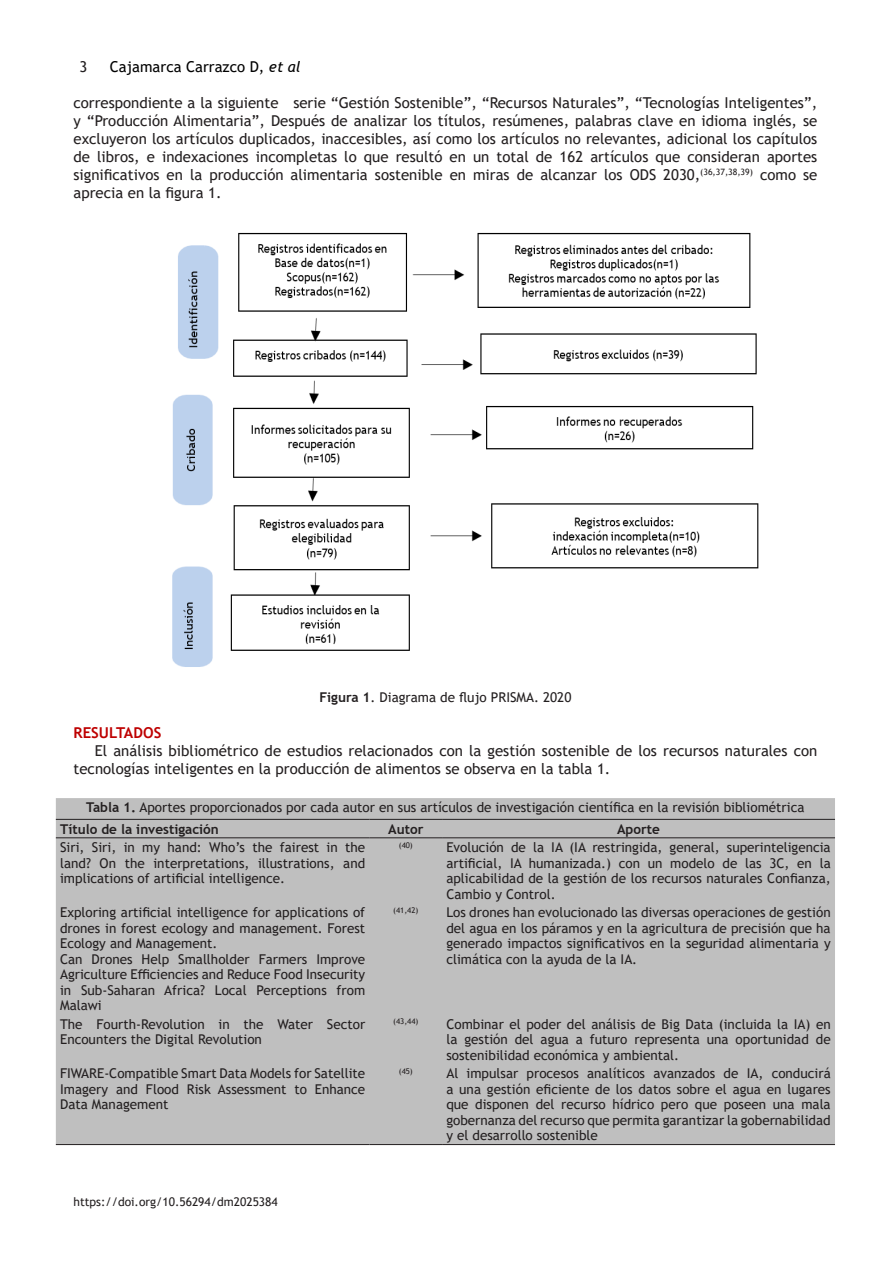
<style>
.page{position:relative;width:893px;height:1263px;background:#fff}
.page>*{position:absolute;margin:0;border:0;box-sizing:border-box;transform-origin:0 0}
.t1{font:15px/18px "Trebuchet MS";color:#231f20;text-align:justify}
.t2{font:15px "Trebuchet MS";color:#000}
.t3{font:700 15px "Trebuchet MS";color:#be0000}
.t4{font:13.5px/15.6px "Trebuchet MS";color:#231f20;text-align:justify}
.t5{font:700 13.5px "Trebuchet MS";color:#231f20}
.t6{font:12px "Trebuchet MS";color:#231f20}
.t7{font:7.8px "Trebuchet MS";color:#231f20}
.s1{font-style:italic}
.s2{font-weight:700}
</style>
<div class="page">
<img style="left:172px;top:232px;width:587px;height:435px">
<div style="left:56px;top:798px;width:779px;height:346px;background:#bfbfbf"></div>
<hr style="left:56px;top:819px;width:314px;height:1px;background:#231f20">
<hr style="left:370px;top:819px;width:72px;height:1px;background:#231f20">
<hr style="left:442px;top:819px;width:393px;height:1px;background:#231f20">
<hr style="left:56px;top:837px;width:314px;height:1px;background:#231f20">
<hr style="left:370px;top:837px;width:72px;height:1px;background:#231f20">
<hr style="left:442px;top:837px;width:393px;height:1px;background:#231f20">
<hr style="left:56px;top:1144px;width:314px;height:1px;background:#231f20">
<hr style="left:370px;top:1144px;width:72px;height:1px;background:#231f20">
<hr style="left:442px;top:1144px;width:393px;height:1px;background:#231f20">
<p class="t1" style="left:80px;top:58px;width:9px">3</p>
<p class="t2" style="left:110px;top:57px;width:192px">Cajamarca Carrazco D, <span class="s1">et al</span></p>
<p class="t1" style="left:74px;top:94px;width:745px">correspondiente a la siguiente serie “Gestión Sostenible”, “Recursos Naturales”, “Tecnologías Inteligentes”, y “Producción Alimentaria”, Después de analizar los títulos, resúmenes, palabras clave en idioma inglés, se excluyeron los artículos duplicados, inaccesibles, así como los artículos no relevantes, adicional los capítulos de libros, e indexaciones incompletas lo que resultó en un total de 162 artículos que consideran aportes significativos en la producción alimentaria sostenible en miras de alcanzar los ODS 2030,<sup>(36,37,38,39)</sup> como se aprecia en la figura 1.</p>
<p class="t4" style="left:319px;top:689px;width:254px"><span class="s2">Figura 1</span>. Diagrama de flujo PRISMA. 2020</p>
<p class="t3" style="left:74px;top:723px;width:89px">RESULTADOS</p>
<p class="t1" style="left:74px;top:742px;width:745px;text-indent:21px">El análisis bibliométrico de estudios relacionados con la gestión sostenible de los recursos naturales con tecnologías inteligentes en la producción de alimentos se observa en la tabla 1.</p>
<p class="t4" style="left:86px;top:800px;width:720px"><span class="s2">Tabla 1.</span> Aportes proporcionados por cada autor en sus artículos de investigación científica en la revisión bibliométrica</p>
<p class="t5" style="left:60px;top:820px;width:160px">Título de la investigación</p>
<p class="t5" style="left:388px;top:820px;width:37px">Autor</p>
<p class="t5" style="left:617px;top:820px;width:44px">Aporte</p>
<p class="t4" style="left:60px;top:839px;width:307px">Siri, Siri, in my hand: Who’s the fairest in the land? On the interpretations, illustrations, and implications of artificial intelligence.</p>
<p class="t7" style="left:399px;top:840px;width:16px">(40)</p>
<p class="t4" style="left:446px;top:839px;width:386px">Evolución de la IA (IA restringida, general, superinteligencia artificial, IA humanizada.) con un modelo de las 3C, en la aplicabilidad de la gestión de los recursos naturales Confianza, Cambio y Control.</p>
<p class="t4" style="left:60px;top:904px;width:307px">Exploring artificial intelligence for applications of drones in forest ecology and management. Forest Ecology and Management.</p>
<p class="t4" style="left:60px;top:951px;width:307px">Can Drones Help Smallholder Farmers Improve Agriculture Efficiencies and Reduce Food Insecurity in Sub-Saharan Africa? Local Perceptions from Malawi</p>
<p class="t7" style="left:393px;top:905px;width:27px">(41,42)</p>
<p class="t4" style="left:446px;top:904px;width:386px">Los drones han evolucionado las diversas operaciones de gestión del agua en los páramos y en la agricultura de precisión que ha generado impactos significativos en la seguridad alimentaria y climática con la ayuda de la IA.</p>
<p class="t4" style="left:60px;top:1016px;width:307px">The Fourth-Revolution in the Water Sector<br>Encounters the Digital Revolution</p>
<p class="t7" style="left:393px;top:1016px;width:27px">(43,44)</p>
<p class="t4" style="left:446px;top:1016px;width:386px">Combinar el poder del análisis de Big Data (incluida la IA) en la gestión del agua a futuro representa una oportunidad de sostenibilidad económica y ambiental.</p>
<p class="t4" style="left:60px;top:1065px;width:307px">FIWARE-Compatible Smart Data Models for Satellite Imagery and Flood Risk Assessment to Enhance Data Management</p>
<p class="t7" style="left:399px;top:1066px;width:16px">(45)</p>
<p class="t4" style="left:446px;top:1065px;width:386px">Al impulsar procesos analíticos avanzados de IA, conducirá a una gestión eficiente de los datos sobre el agua en lugares que disponen del recurso hídrico pero que poseen una mala gobernanza del recurso que permita garantizar la gobernabilidad y el desarrollo sostenible</p>
<p class="t6" style="left:74px;top:1194px;width:206px">https://doi.org/10.56294/dm2025384</p>
</div>
